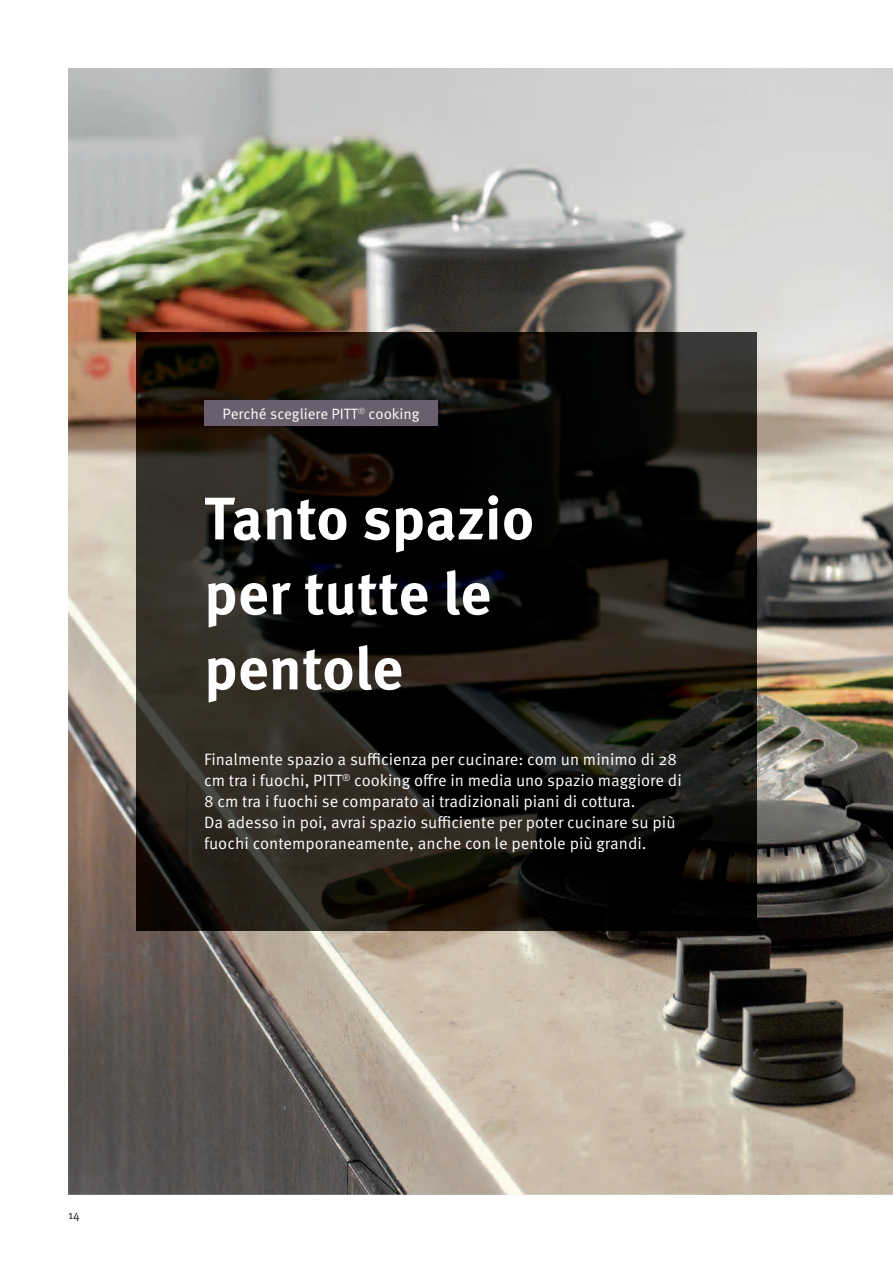
<style>
.page{position:relative;width:893px;height:1263px;background:#fff}
.page>*{position:absolute;margin:0;border:0;box-sizing:border-box;transform-origin:0 0}
.t1{font:700 60px/75px "Meta Pro";color:#fff}
.t2{font:16.5px/21px "Meta Pro Norm";color:#fff}
.t3{font:15px "Meta Pro Norm";color:#fff}
.t4{font:12px "Meta Pro Norm";color:#231f20}
</style>
<div class="page">
<img style="left:68px;top:68px;width:825px;height:1127px">
<img style="left:136px;top:332px;width:621px;height:599px">
<div style="left:204px;top:400px;width:234px;height:26px;background:#6b5e6e"></div>
<p class="t3" style="left:223px;top:408px;width:198px">Perché scegliere PITT<sup>®</sup> cooking</p>
<h1 class="t1" style="left:204px;top:486px;width:332px">Tanto spazio per tutte le pentole</h1>
<p class="t2" style="left:204px;top:750px;width:479px">Finalmente spazio a sufficienza per cucinare: com un minimo di 28 cm tra i fuochi, PITT<sup>®</sup> cooking offre in media uno spazio maggiore di 8 cm tra i fuochi se comparato ai tradizionali piani di cottura.<br>Da adesso in poi, avrai spazio sufficiente per poter cucinare su più fuochi contemporaneamente, anche con le pentole più grandi.</p>
<p class="t4" style="left:68px;top:1210px;width:13px">14</p>
</div>
